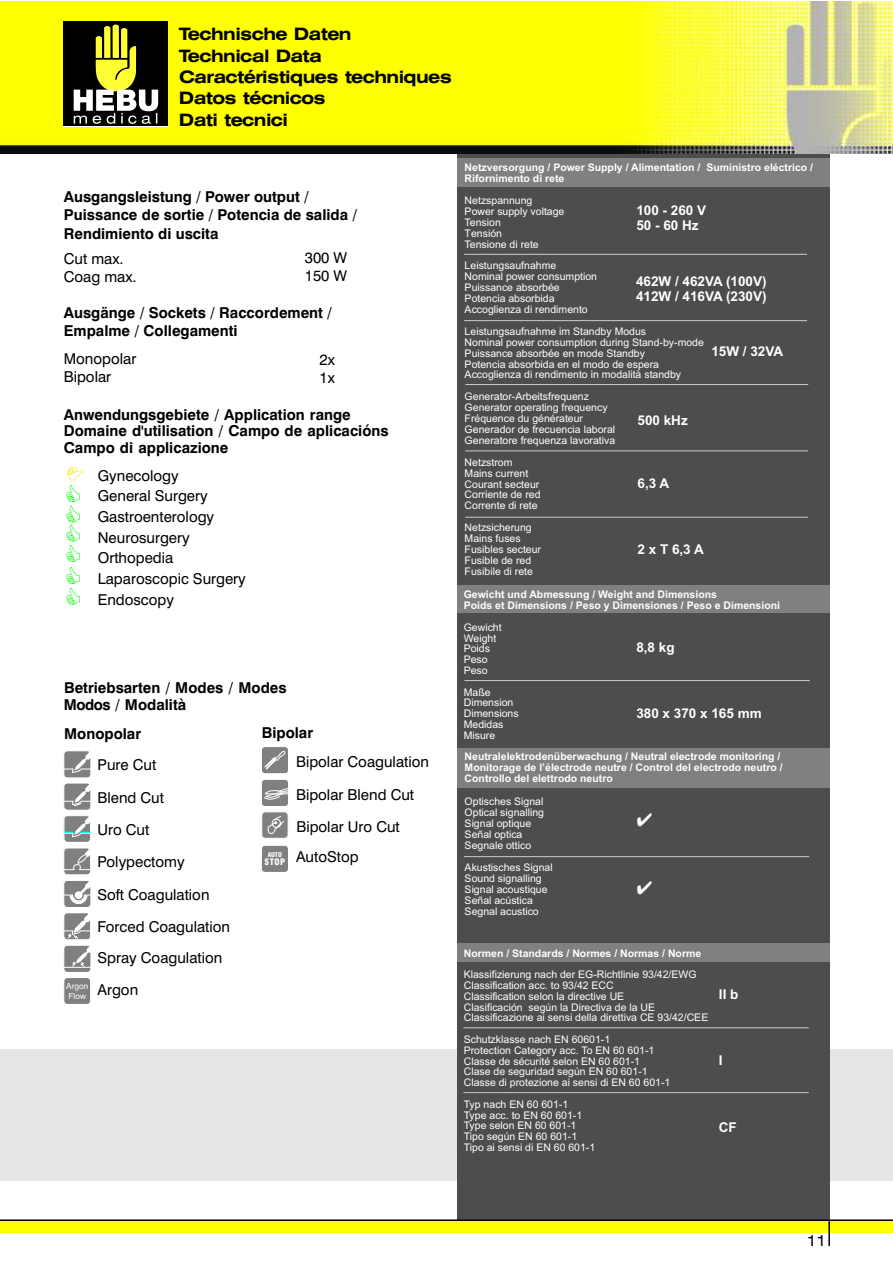
<style>
.page{position:relative;width:893px;height:1263px;background:#fff}
.page>*{position:absolute;margin:0;border:0;box-sizing:border-box;transform-origin:0 0}
.t1{font:700 expanded 17.1px/21.5px "Swiss 721 BT";letter-spacing:-.035em;color:#000}
.t2{font:700 15px/16.8px "Swiss 721 BT";color:#000}
.t3{font:15px/20.7px "Swiss 721 BT";color:#000}
.t4{font:expanded 15px "Swiss 721 BT";color:#000}
.t5{font:700 13.5px/15.1px "Arial";color:#fff}
.t6{font:10.5px/10.9px "Arial";color:#fff}
.t7{font:700 10.5px/11.1px "Arial";color:#fff}
.t8{font:900 condensed 8.7px "Swiss 721 BT";color:#fff}
.t9{font:8.4px/10.2px "Arial";color:#fff}
.t10{font:900 condensed 6.45px "Swiss 721 BT";color:#fff}
</style>
<div class="page">
<div style="left:0;top:1049px;width:892px;height:131px;background:#e6e6e6"></div>
<div style="left:457px;top:153px;width:372px;height:1066px;background:#4d4d4d"></div>
<img style="left:0;top:1px;width:892px;height:152px">
<div style="left:64px;top:22px;width:104px;height:104px;background:#000"></div>
<svg style="left:74px;top:25px;width:84px;height:99px"></svg>
<div style="left:0;top:1220px;width:892px;height:13px;background:#ff0"></div>
<hr style="left:0;top:1219px;width:892px;height:2px;background:#000">
<hr style="left:828px;top:1220px;width:2px;height:26px;background:#000">
<hr style="left:464px;top:254px;width:343px;height:1px;background:#ccc">
<hr style="left:464px;top:320px;width:343px;height:1px;background:#ccc">
<hr style="left:465px;top:384px;width:343px;height:1px;background:#ccc">
<hr style="left:465px;top:451px;width:343px;height:1px;background:#ccc">
<hr style="left:465px;top:517px;width:343px;height:1px;background:#ccc">
<div style="left:457px;top:158px;width:372px;height:29px;background:#808080"></div>
<hr style="left:464px;top:680px;width:346px;height:1px;background:#ccc">
<hr style="left:463px;top:1027px;width:346px;height:1px;background:#ccc">
<hr style="left:463px;top:1092px;width:346px;height:1px;background:#ccc">
<div style="left:457px;top:585px;width:372px;height:28px;background:#808080"></div>
<div style="left:457px;top:943px;width:372px;height:18px;background:#808080"></div>
<div style="left:457px;top:748px;width:372px;height:39px;background:#808080"></div>
<hr style="left:464px;top:856px;width:345px;height:1px;background:#ccc">
<div style="left:64px;top:880px;width:27px;height:27px;background:#808080;border-radius:4px"></div>
<div style="left:63px;top:880px;width:28px;height:28px;border:1px solid #fff;border-radius:4px"></div>
<svg style="left:63px;top:881px;width:28px;height:23px"></svg>
<div style="left:63px;top:750px;width:28px;height:28px;border:1px solid #fff;border-radius:4px"></div>
<svg style="left:64px;top:848px;width:27px;height:27px"></svg>
<div style="left:63px;top:847px;width:28px;height:28px;border:1px solid #fff;border-radius:4px"></div>
<svg style="left:63px;top:752px;width:28px;height:118px"></svg>
<div style="left:63px;top:815px;width:28px;height:28px;border:1px solid #fff;border-radius:4px"></div>
<div style="left:63px;top:945px;width:28px;height:28px;background:#808080;border:1px solid #fff;border-radius:4px"></div>
<div style="left:63px;top:977px;width:28px;height:28px;background:#808080;border:1px solid #fff;border-radius:4px"></div>
<svg style="left:66px;top:467px;width:18px;height:138px"></svg>
<div style="left:261px;top:746px;width:28px;height:28px;background:#808080;border:1px solid #fff;border-radius:4px"></div>
<svg style="left:265px;top:750px;width:20px;height:20px"></svg>
<div style="left:261px;top:845px;width:28px;height:28px;background:#808080;border:1px solid #fff;border-radius:4px"></div>
<div style="left:261px;top:779px;width:28px;height:28px;background:#808080;border:1px solid #fff;border-radius:4px"></div>
<svg style="left:264px;top:787px;width:25px;height:13px"></svg>
<div style="left:261px;top:811px;width:28px;height:28px;background:#808080;border:1px solid #fff;border-radius:4px"></div>
<svg style="left:267px;top:816px;width:17px;height:19px"></svg>
<svg style="left:63px;top:914px;width:28px;height:54px"></svg>
<div style="left:63px;top:912px;width:28px;height:28px;border:1px solid #fff;border-radius:4px"></div>
<h1 class="t1" style="left:179px;top:23px;width:274px">Technische Daten<br>Technical Data<br>Caractéristiques techniques<br>Datos técnicos<br>Dati tecnici</h1>
<h2 class="t2" style="left:64px;top:188px;width:295px;line-height:18px">Ausgangsleistung / Power output /<br>Puissance de sortie / Potencia de salida /<br>Rendimiento di uscita</h2>
<h2 class="t3" style="left:64px;top:249px;width:74px;line-height:18px">Cut max.<br>Coag max.</h2>
<h2 class="t3" style="left:305px;top:249px;width:44px;line-height:18px">300 W<br>150 W</h2>
<h2 class="t2" style="left:64px;top:304px;width:270px;line-height:18px">Ausgänge / Sockets / Raccordement /<br>Empalme / Collegamenti</h2>
<h2 class="t3" style="left:64px;top:350px;width:74px;line-height:18px">Monopolar<br>Bipolar</h2>
<h2 class="t3" style="left:319px;top:351px;width:17px;line-height:18px">2x<br>1x</h2>
<h2 class="t2" style="left:64px;top:406px;width:326px">Anwendungsgebiete / Application range<br>Domaine d'utilisation / Campo de aplicacións<br>Campo di applicazione</h2>
<h2 class="t3" style="left:98px;top:465px;width:150px">Gynecology<br>General Surgery<br>Gastroenterology<br>Neurosurgery<br>Orthopedia<br>Laparoscopic Surgery<br>Endoscopy</h2>
<h2 class="t2" style="left:64px;top:679px;width:224px">Betriebsarten / Modes / Modes<br>Modos / Modalità</h2>
<h2 class="t2" style="left:64px;top:725px;width:78px">Monopolar</h2>
<h2 class="t3" style="left:97px;top:754px;width:60px">Pure Cut</h2>
<h2 class="t2" style="left:262px;top:724px;width:53px">Bipolar</h2>
<h2 class="t3" style="left:296px;top:751px;width:134px">Bipolar Coagulation</h2>
<p class="t9" style="left:66px;top:982px;width:24px">Argon<br>Flow</p>
<h2 class="t3" style="left:97px;top:787px;width:68px">Blend Cut</h2>
<h2 class="t3" style="left:97px;top:819px;width:53px">Uro Cut</h2>
<h2 class="t3" style="left:97px;top:852px;width:89px">Polypectomy</h2>
<h2 class="t3" style="left:97px;top:884px;width:114px">Soft Coagulation</h2>
<h2 class="t3" style="left:97px;top:916px;width:134px">Forced Coagulation</h2>
<h2 class="t3" style="left:97px;top:941px;width:126px;line-height:32.2px">Spray Coagulation<br>Argon</h2>
<p class="t10" style="left:268px;top:850px;width:16px">AUTO</p>
<p class="t8" style="left:264px;top:857px;width:22px">STOP</p>
<h2 class="t3" style="left:296px;top:778px;width:120px;line-height:32.1px">Bipolar Blend Cut<br>Bipolar Uro Cut</h2>
<h2 class="t3" style="left:296px;top:847px;width:64px">AutoStop</h2>
<p class="t7" style="left:465px;top:163px;width:350px">Netzversorgung / Power Supply / Alimentation / Suministro eléctrico /<br>Rifornimento di rete</p>
<p class="t6" style="left:465px;top:196px;width:101px">Netzspannung<br>Power supply voltage<br>Tension<br>Tensión<br>Tensione di rete</p>
<p class="t6" style="left:465px;top:261px;width:134px">Leistungsaufnahme<br>Nominal power consumption<br>Puissance absorbée<br>Potencia absorbida<br>Accoglienza di rendimento</p>
<p class="t6" style="left:465px;top:327px;width:241px">Leistungsaufnahme im Standby Modus<br>Nominal power consumption during Stand-by-mode Puissance absorbée en mode Standby<br>Potencia absorbida en el modo de espera Accoglienza di rendimento in modalità standby</p>
<p class="t6" style="left:465px;top:392px;width:152px">Generator-Arbeitsfrequenz<br>Generator operating frequency<br>Fréquence du générateur<br>Generador de frecuencia laboral<br>Generatore frequenza lavorativa</p>
<p class="t6" style="left:465px;top:458px;width:77px">Netzstrom<br>Mains current<br>Courant secteur<br>Corriente de red<br>Corrente di rete</p>
<p class="t6" style="left:465px;top:523px;width:78px">Netzsicherung<br>Mains fuses<br>Fusibles secteur<br>Fusible de red<br>Fusibile di rete</p>
<p class="t5" style="left:636px;top:204px;width:71px">100 - 260 V<br>50 - 60 Hz</p>
<p class="t5" style="left:636px;top:275px;width:132px">462W / 462VA (100V)<br>412W / 416VA (230V)</p>
<p class="t5" style="left:711px;top:345px;width:73px">15W / 32VA</p>
<p class="t5" style="left:637px;top:414px;width:52px">500 kHz</p>
<p class="t5" style="left:637px;top:477px;width:33px">6,3 A</p>
<p class="t5" style="left:637px;top:543px;width:68px">2 x T 6,3 A</p>
<p class="t7" style="left:464px;top:590px;width:318px">Gewicht und Abmessung / Weight and Dimensions<br>Poids et Dimensions / Peso y Dimensiones / Peso e Dimensioni</p>
<p class="t6" style="left:464px;top:623px;width:39px">Gewicht<br>Weight<br>Poids<br>Peso<br>Peso</p>
<p class="t6" style="left:464px;top:687px;width:56px">Maße<br>Dimension<br>Dimensions<br>Medidas<br>Misure</p>
<p class="t5" style="left:636px;top:641px;width:40px">8,8 kg</p>
<p class="t5" style="left:636px;top:707px;width:127px">380 x 370 x 165 mm</p>
<p class="t7" style="left:465px;top:752px;width:319px">Neutralelektrodenüberwachung / Neutral electrode monitoring /<br>Monitorage de l’électrode neutre / Control del electrodo neutro /<br>Controllo del elettrodo neutro</p>
<p class="t6" style="left:465px;top:796px;width:81px">Optisches Signal<br>Optical signalling<br>Signal optique<br>Señal optica<br>Segnale ottico</p>
<p class="t6" style="left:465px;top:862px;width:90px">Akustisches Signal<br>Sound signalling<br>Signal acoustique<br>Señal acústica<br>Segnal acustico</p>
<p class="t7" style="left:464px;top:948px;width:239px">Normen / Standards / Normes / Normas / Norme</p>
<p class="t6" style="left:464px;top:970px;width:246px">Klassifizierung nach der EG-Richtlinie 93/42/EWG Classification acc. to 93/42 ECC<br>Classification selon la directive UE<br>Clasificación según la Directiva de la UE Classificazione ai sensi della direttiva CE 93/42/CEE</p>
<p class="t6" style="left:464px;top:1035px;width:208px">Schutzklasse nach EN 60601-1<br>Protection Category acc. To EN 60 601-1<br>Classe de sécurité selon EN 60 601-1<br>Clase de seguridad según EN 60 601-1<br>Classe di protezione ai sensi di EN 60 601-1</p>
<p class="t6" style="left:464px;top:1100px;width:133px">Typ nach EN 60 601-1<br>Type acc. to EN 60 601-1<br>Type selon EN 60 601-1<br>Tipo según EN 60 601-1<br>Tipo ai sensi di EN 60 601-1</p>
<p class="t5" style="left:719px;top:988px;width:21px">II b</p>
<p class="t5" style="left:719px;top:1054px;width:5px">I</p>
<p class="t5" style="left:719px;top:1120px;width:19px">CF</p>
<h2 class="t4" style="left:807px;top:1232px;width:21px">11</h2>
</div>
